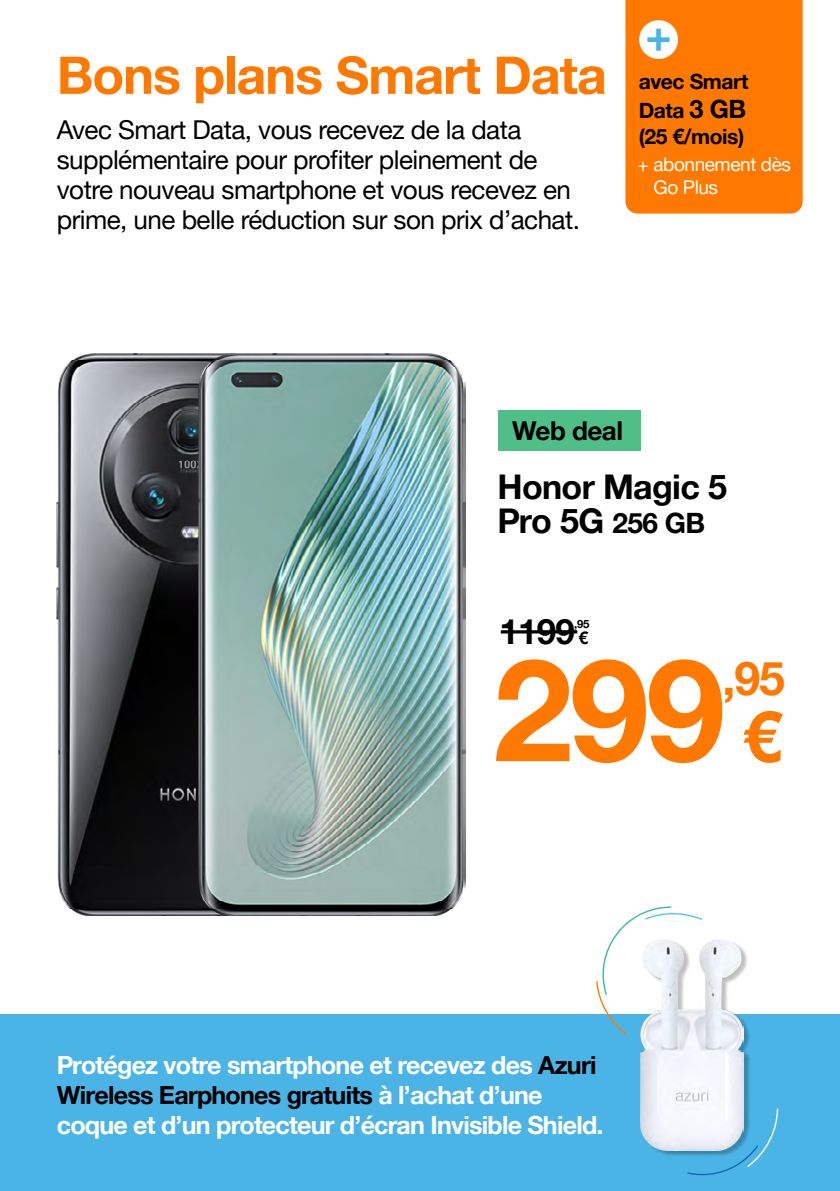
<style>
.page{position:relative;width:840px;height:1191px;background:#fff}
.page>*{position:absolute;margin:0;border:0;box-sizing:border-box;transform-origin:0 0}
.t1{font:700 142.4px "Helvetica Neue";color:#ff7900}
.t2{font:700 70.4px "Helvetica Neue";color:#ff7900}
.t3{font:700 52px "Helvetica Neue";letter-spacing:-.02em;color:#ff7900}
.t4{font:700 46.4px "Helvetica Neue";color:#ff7900}
.t5{font:700 43.8px "Helvetica Neue";color:#4bb4e6}
.t6{font:700 34.8px "Helvetica Neue";color:#000}
.t7{font:700 34px/34px "Helvetica Neue";letter-spacing:-.02em;color:#000}
.t8{font:26px/30px "Helvetica Neue";letter-spacing:-.02em;color:#000}
.t9{font:700 26px "Helvetica Neue";letter-spacing:-.02em;color:#000}
.t10{font:700 25px/30px "Helvetica Neue";letter-spacing:-.03em;color:#fff}
.t11{font:700 21px/29.4px "Helvetica Neue";letter-spacing:-.02em;color:#000}
.t12{font:19px/23.2px "Helvetica Neue";letter-spacing:-.02em;color:#fff}
.t13{font:700 17.2px "Helvetica Neue";color:#000}
.t14{font:700 11.4px "Helvetica Neue";color:#000}
.s1{font-size:25.2px}
.s2{font-size:28px}
.s3{color:#000}
</style>
<div class="page">
<div style="left:625px;top:0;width:177px;height:213px;background:#ff7900"></div>
<div style="left:638px;top:20px;width:39px;height:39px;background:#fff;border-radius:50%"></div>
<div style="left:498px;top:411px;width:142px;height:40px;background:#50be87"></div>
<img style="left:57px;top:354px;width:141px;height:562px">
<img style="left:198px;top:354px;width:267px;height:562px">
<div style="left:0;top:1014px;width:839px;height:177px;background:#4bb4e6"></div>
<div style="left:642px;top:940px;width:108px;height:216px;background:#000;opacity:.25"></div>
<img style="left:640px;top:939px;width:103px;height:211px">
<svg style="left:596px;top:906px;width:106px;height:129px"></svg>
<svg style="left:686px;top:1107px;width:92px;height:69px"></svg>
<hr style="left:500px;top:630px;width:77px;height:3px;background:#000">
<h3 class="t3" style="left:57px;top:43px;width:551px">Bons plans Smart Data</h3>
<p class="t8" style="left:57px;top:115px;width:524px">Avec Smart Data, vous recevez de la data supplémentaire pour profiter pleinement de votre nouveau smartphone et vous recevez en prime, une belle réduction sur son prix d’achat.</p>
<h3 class="t5" style="left:645px;top:8px;width:28px">+</h3>
<p class="t11" style="left:638px;top:67px;width:111px">avec Smart<br>Data <span class="s1">3 GB</span></p>
<p class="t11" style="left:638px;top:121px;width:107px">(25 €/mois)</p>
<p class="t12" style="left:653px;top:153px;width:139px;text-indent:-16px">+ abonnement dès<br>Go Plus</p>
<p class="t9" style="left:512px;top:414px;width:112px">Web deal</p>
<h3 class="t7" style="left:497px;top:469px;width:231px">Honor Magic 5<br>Pro 5G <span class="s2">256 GB</span></h3>
<h3 class="t6" style="left:499px;top:610px;width:77px">1199</h3>
<p class="t14" style="left:574px;top:616px;width:17px">,95</p>
<p class="t13" style="left:578px;top:627px;width:11px">€</p>
<h1 class="t1" style="left:493px;top:622px;width:233px">299</h1>
<h3 class="t4" style="left:722px;top:649px;width:64px">,95</h3>
<h2 class="t2" style="left:742px;top:693px;width:41px">€</h2>
<p class="t10" style="left:57px;top:1050px;width:548px">Protégez votre smartphone et recevez des <span class="s3">Azuri<br>Wireless Earphones gratuits</span> à l’achat d’une coque et d’un protecteur d’écran Invisible Shield.</p>
</div>
